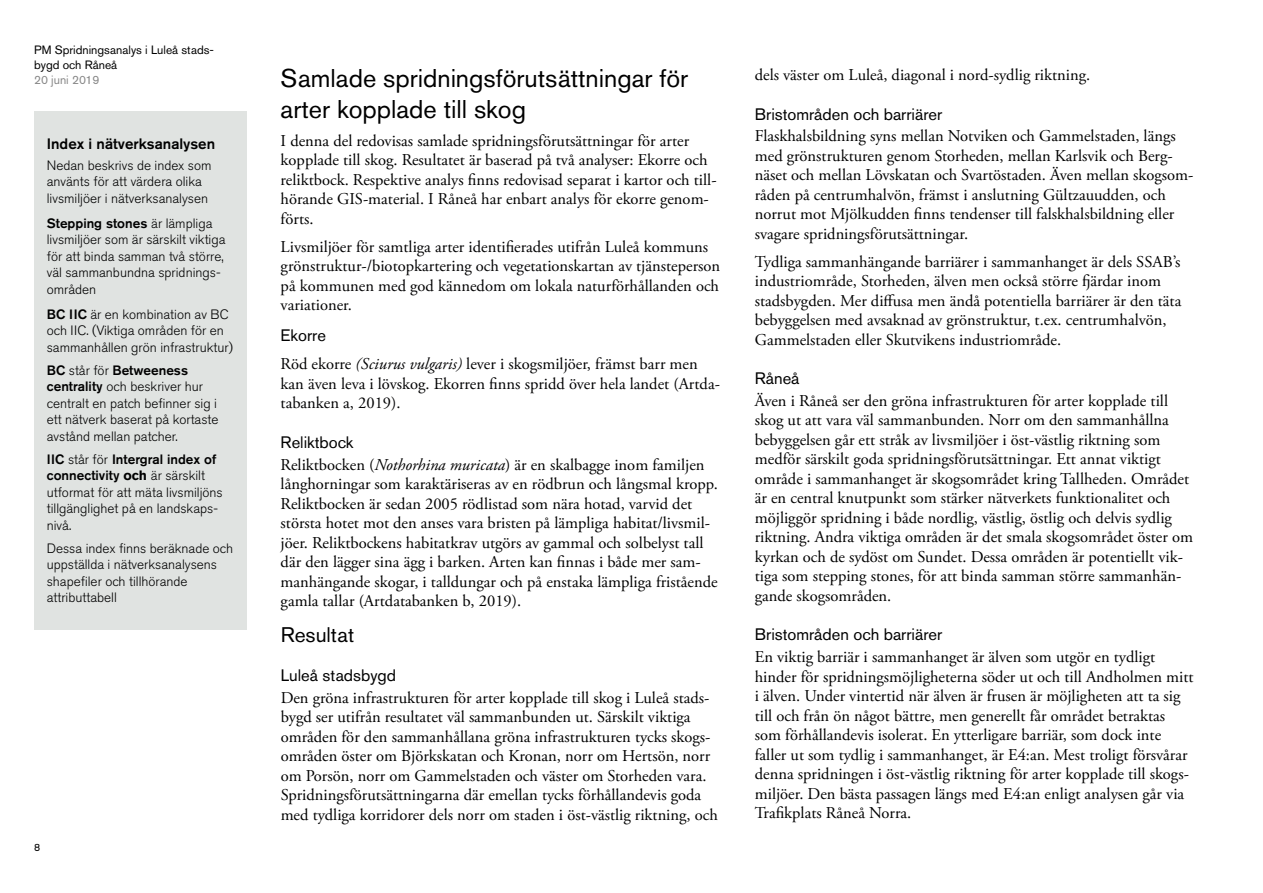
<style>
.page{position:relative;width:1263px;height:893px;background:#fff}
.page>*{position:absolute;margin:0;border:0;box-sizing:border-box;transform-origin:0 0}
.t1{font:25.5px/30.8px "Akzidenz Grotesk Std";color:#000}
.t2{font:21px "Akzidenz Grotesk Std";color:#000}
.t3{font:16.5px/19.5px "Adobe Garamond Pro";color:#000}
.t4{font:16.5px/19.5px "Adobe Garamond Pro";color:#020203}
.t5{font:16.5px "Akzidenz Grotesk Std";color:#000}
.t6{font:500 15px "Akzidenz Grotesk Std";color:#000}
.t7{font:300 13.5px/16.5px "Akzidenz Grotesk Std";color:#000}
.t8{font:12px/15px "Akzidenz Grotesk Std";color:#000}
.t9{font:12px "Akzidenz Grotesk Std";color:#878787}
.t10{font:10.5px "Akzidenz Grotesk Std";color:#000}
.s1{font-style:italic}
.s2{font-weight:500}
.s3{font-weight:700}
</style>
<div class="page">
<div style="left:34px;top:111px;width:213px;height:518px;background:#e0e3e1"></div>
<p class="t8" style="left:34px;top:42px;width:181px">PM Spridningsanalys i Luleå stads&shy;bygd och Råneå</p>
<p class="t9" style="left:34px;top:73px;width:67px">20 juni 2019</p>
<h1 class="t1" style="left:281px;top:63px;width:409px">Samlade spridningsförutsättningar för arter kopplade till skog</h1>
<p class="t3" style="left:281px;top:132px;width:437px">I denna del redovisas samlade spridningsförutsättningar för arter kopplade till skog. Resultatet är baserad på två analyser: Ekorre och reliktbock. Respektive analys finns redovisad separat i kartor och till&shy;hörande GIS-material. I Råneå har enbart analys för ekorre genom&shy;förts.</p>
<p class="t4" style="left:281px;top:238px;width:441px">Livsmiljöer för samtliga arter identifierades utifrån Luleå kommuns grönstruktur-/biotopkartering och vegetationskartan av tjänsteperson på kommunen med god kännedom om lokala naturförhållanden och variationer.</p>
<p class="t5" style="left:281px;top:326px;width:47px">Ekorre</p>
<p class="t4" style="left:281px;top:355px;width:441px">Röd ekorre <span class="s1">(Sciurus vulgaris)</span> lever i skogsmiljöer, främst barr men kan även leva i lövskog. Ekorren finns spridd över hela landet (Artda&shy;tabanken a, 2019).</p>
<p class="t5" style="left:281px;top:432px;width:74px">Reliktbock</p>
<p class="t3" style="left:281px;top:455px;width:439px">Reliktbocken (<span class="s1">Nothorhina muricata</span>) är en skalbagge inom familjen långhorningar som karaktäriseras av en rödbrun och långsmal kropp.<br>Reliktbocken är sedan 2005 rödlistad som nära hotad, varvid det största hotet mot den anses vara bristen på lämpliga habitat/livsmil&shy;jöer. Reliktbockens habitatkrav utgörs av gammal och solbelyst tall där den lägger sina ägg i barken. Arten kan finnas i både mer sam&shy;manhängande skogar, i talldungar och på enstaka lämpliga fristående gamla tallar (Artdatabanken b, 2019).</p>
<p class="t2" style="left:281px;top:622px;width:75px">Resultat</p>
<p class="t5" style="left:281px;top:666px;width:117px">Luleå stadsbygd</p>
<p class="t3" style="left:281px;top:688px;width:439px">Den gröna infrastrukturen för arter kopplade till skog i Luleå stads&shy;bygd ser utifrån resultatet väl sammanbunden ut. Särskilt viktiga områden för den sammanhållana gröna infrastrukturen tycks skogs&shy;områden öster om Björkskatan och Kronan, norr om Hertsön, norr om Porsön, norr om Gammelstaden och väster om Storheden vara.<br>Spridningsförutsättningarna där emellan tycks förhållandevis goda med tydliga korridorer dels norr om staden i öst-västlig riktning, och</p>
<p class="t6" style="left:47px;top:135px;width:170px">Index i nätverksanalysen</p>
<p class="t7" style="left:47px;top:157px;width:166px">Nedan beskrivs de index som använts för att värdera olika livsmiljöer i nätverksanalysen</p>
<p class="t7" style="left:47px;top:215px;width:180px"><span class="s2">Stepping stones</span> är lämpliga livsmiljöer som är särskilt viktiga för att binda samman två större, väl sammanbundna spridnings&shy;områden</p>
<p class="t7" style="left:47px;top:306px;width:188px"><span class="s2">BC IIC</span> är en kombination av BC och IIC. (Viktiga områden för en sammanhållen grön infrastruktur)</p>
<p class="t7" style="left:47px;top:362px;width:173px"><span class="s2">BC</span> står för <span class="s2">Betweeness centrality</span> och beskriver hur centralt en patch befinner sig i ett nätverk baserat på kortaste avstånd mellan patcher.</p>
<p class="t7" style="left:47px;top:451px;width:177px"><span class="s2">IIC</span> står för <span class="s2">Intergral index of connectivity</span> <span class="s3">och</span> är särskilt utformat för att mäta livsmiljöns tillgänglighet på en landskaps&shy;nivå.</p>
<p class="t7" style="left:47px;top:540px;width:188px">Dessa index finns beräknade och uppställda i nätverksanalysens shapefiler och tillhörande attributtabell</p>
<p class="t10" style="left:34px;top:841px;width:8px">8</p>
<p class="t3" style="left:755px;top:66px;width:337px">dels väster om Luleå, diagonal i nord-sydlig riktning.</p>
<p class="t5" style="left:755px;top:104px;width:189px">Bristområden och barriärer</p>
<p class="t3" style="left:755px;top:127px;width:440px">Flaskhalsbildning syns mellan Notviken och Gammelstaden, längs med grönstrukturen genom Storheden, mellan Karlsvik och Berg&shy;näset och mellan Lövskatan och Svartöstaden. Även mellan skogsom&shy;råden på centrumhalvön, främst i anslutning Gültzauudden, och norrut mot Mjölkudden finns tendenser till falskhalsbildning eller svagare spridningsförutsättningar.</p>
<p class="t3" style="left:755px;top:252px;width:428px">Tydliga sammanhängande barriärer i sammanhanget är dels SSAB’s industriområde, Storheden, älven men också större fjärdar inom stadsbygden. Mer diffusa men ändå potentiella barriärer är den täta bebyggelsen med avsaknad av grönstruktur, t.ex. centrumhalvön, Gammelstaden eller Skutvikens industriområde.</p>
<p class="t5" style="left:755px;top:369px;width:46px">Råneå</p>
<p class="t3" style="left:755px;top:391px;width:440px">Även i Råneå ser den gröna infrastrukturen för arter kopplade till skog ut att vara väl sammanbunden. Norr om den sammanhållna bebyggelsen går ett stråk av livsmiljöer i öst-västlig riktning som medför särskilt goda spridningsförutsättningar. Ett annat viktigt område i sammanhanget är skogsområdet kring Tallheden. Området är en central knutpunkt som stärker nätverkets funktionalitet och möjliggör spridning i både nordlig, västlig, östlig och delvis sydlig riktning. Andra viktiga områden är det smala skogsområdet öster om kyrkan och de sydöst om Sundet. Dessa områden är potentiellt vik&shy;tiga som stepping stones, för att binda samman större sammanhän&shy;gande skogsområden.</p>
<p class="t5" style="left:755px;top:625px;width:189px">Bristområden och barriärer</p>
<p class="t3" style="left:755px;top:648px;width:440px">En viktig barriär i sammanhanget är älven som utgör en tydligt hinder för spridningsmöjligheterna söder ut och till Andholmen mitt i älven. Under vintertid när älven är frusen är möjligheten att ta sig till och från ön något bättre, men generellt får området betraktas som förhållandevis isolerat. En ytterligare barriär, som dock inte faller ut som tydlig i sammanhanget, är E4:an. Mest troligt försvårar denna spridningen i öst-västlig riktning för arter kopplade till skogs&shy;miljöer. Den bästa passagen längs med E4:an enligt analysen går via Trafikplats Råneå Norra.</p>
</div>
